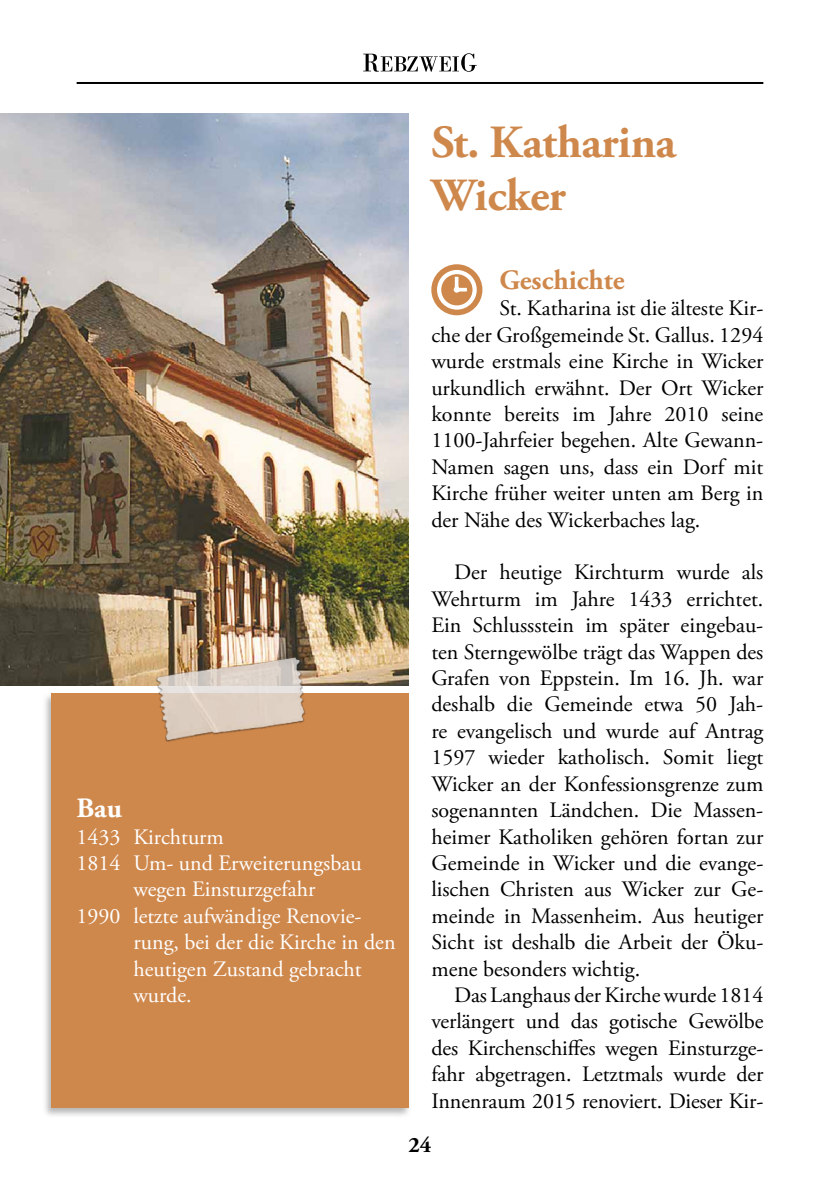
<style>
.page{position:relative;width:840px;height:1191px;background:#fff}
.page>*{position:absolute;margin:0;border:0;box-sizing:border-box;transform-origin:0 0}
.t1{font:700 46px/52.8px "Adobe Garamond Pro";letter-spacing:-.01em;color:#cf884c}
.t2{font:700 28px "Adobe Garamond Pro";color:#cf884c}
.t3{font:700 28px "Adobe Garamond Pro";color:#fff}
.t4{font:22px/26.4px "Adobe Garamond Pro";color:#000;text-align:justify}
.t5{font:22px "Adobe Garamond Pro";color:#fff}
.t6{font:700 22px "Adobe Garamond Pro";color:#000}
</style>
<div class="page">
<hr style="left:77px;top:82px;width:686px;height:2px;background:#000">
<svg style="left:363px;top:53px;width:113px;height:19px"></svg>
<div style="left:42px;top:692px;width:369px;height:426px;background:#000;opacity:.29"></div>
<div style="left:51px;top:693px;width:357px;height:414px;background:#cf884c"></div>
<div style="left:431px;top:264px;width:51px;height:51px;background:#cf884c;border-radius:50%"></div>
<svg style="left:436px;top:269px;width:41px;height:42px"></svg>
<img style="left:0;top:113px;width:408px;height:572px">
<img style="left:146px;top:640px;width:176px;height:102px">
<h1 class="t1" style="left:431px;top:117px;width:246px">St. Katharina<br>Wicker</h1>
<p class="t3" style="left:77px;top:792px;width:47px">Bau</p>
<p class="t5" style="left:77px;top:823px;width:149px">1433 Kirchturm</p>
<p class="t5" style="left:77px;top:849px;width:286px">1814 Um- und Erweiterungsbau</p>
<p class="t5" style="left:133px;top:876px;width:183px">wegen Einsturzgefahr</p>
<p class="t5" style="left:77px;top:902px;width:286px">1990 letzte aufwändige Renovie-</p>
<p class="t5" style="left:133px;top:929px;width:263px">rung, bei der die Kirche in den</p>
<p class="t5" style="left:133px;top:955px;width:230px">heutigen Zustand gebracht</p>
<p class="t5" style="left:133px;top:981px;width:60px">wurde.</p>
<p class="t2" style="left:499px;top:264px;width:126px">Geschichte</p>
<p class="t4" style="left:431px;top:296px;width:333px;text-indent:68px">St. Katharina ist die älteste Kir&shy;che der Großgemeinde St. Gallus. 1294 wurde erstmals eine Kirche in Wicker urkundlich erwähnt. Der Ort Wicker konnte bereits im Jahre 2010 seine 1100-Jahrfeier begehen. Alte Gewann-Namen sagen uns, dass ein Dorf mit Kirche früher weiter unten am Berg in der Nähe des Wickerbaches lag.</p>
<p class="t4" style="left:431px;top:560px;width:333px;text-indent:23px">Der heutige Kirchturm wurde als Wehrturm im Jahre 1433 errichtet.<br>Ein Schlussstein im später eingebau&shy;ten Sterngewölbe trägt das Wappen des Grafen von Eppstein. Im 16. Jh. war deshalb die Gemeinde etwa 50 Jah&shy;re evangelisch und wurde auf Antrag 1597 wieder katholisch. Somit liegt Wicker an der Konfessionsgrenze zum sogenannten Ländchen. Die Massen&shy;heimer Katholiken gehören fortan zur Gemeinde in Wicker und die evange&shy;lischen Christen aus Wicker zur Ge&shy;meinde in Massenheim. Aus heutiger Sicht ist deshalb die Arbeit der Öku&shy;mene besonders wichtig.</p>
<p class="t4" style="left:431px;top:982px;width:333px;text-indent:23px">Das Langhaus der Kirche wurde 1814 verlängert und das gotische Gewölbe des Kirchenschiffes wegen Einsturzge&shy;fahr abgetragen. Letztmals wurde der Innenraum 2015 renoviert. Dieser Kir-</p>
<p class="t6" style="left:408px;top:1132px;width:24px">24</p>
</div>
